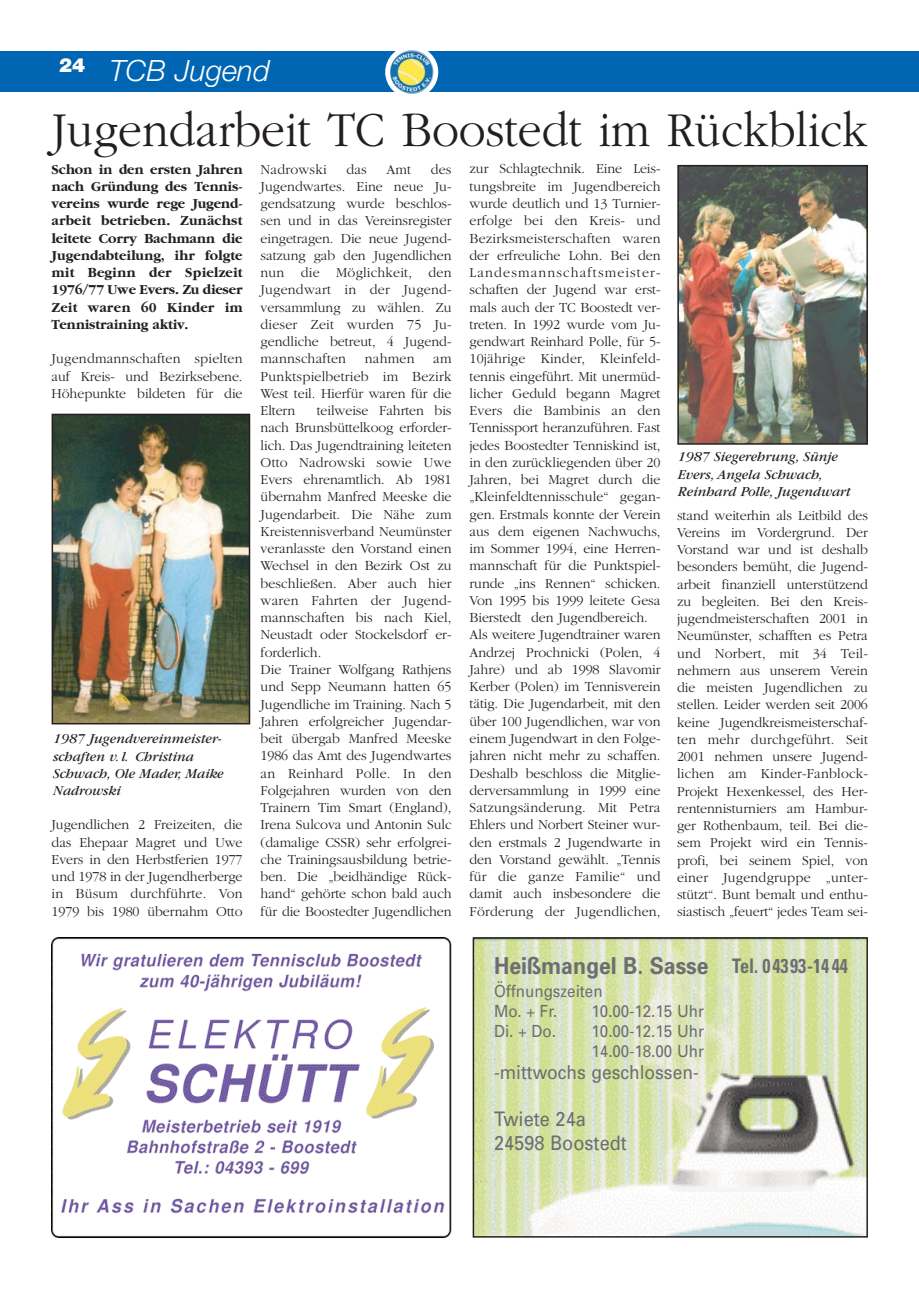
<style>
.page{position:relative;width:919px;height:1289px;background:#fff}
.page>*{position:absolute;margin:0;border:0;box-sizing:border-box;transform-origin:0 0}
.t1{font:300 50.7px "Garamond";color:#231f20;scale:.94 1}
.t2{font:italic 300 29.4px "Helvetica Neue";color:#fff}
.t3{font:700 23.4px "Univers";color:#6d6e70;scale:.91 1}
.t4{font:20.1px/24.2px "Univers";color:#6d6e70;scale:.91 1}
.t5{font:700 condensed 20.1px "Univers";color:#6d6e70;scale:.91 1}
.t6{font:900 19.5px "Helvetica Neue";color:#fff}
.t7{font:19.2px "Univers";color:#6d6e70;scale:.91 1}
.t8{font:16.65px/20.1px "Univers";color:#6d6e70;scale:.91 1}
.t9{font:300 14.25px/17.2px "Garamond";letter-spacing:-.005em;color:#231f20;text-align:justify}
.t10{font:700 14.25px/17.2px "Garamond";letter-spacing:-.005em;color:#231f20;text-align:justify}
.t11{font:italic 14.25px/17.2px "Garamond";color:#231f20}
.t12{font:300 14.25px "Garamond";letter-spacing:.015em;color:#231f20}
</style>
<div class="page">
<div style="left:0;top:52px;width:918px;height:40px;background:#0065b2"></div>
<div style="left:385px;top:46px;width:53px;height:52px;background:#fff;border-radius:50%"></div>
<img style="left:390px;top:50px;width:44px;height:44px">
<img style="left:55px;top:416px;width:192px;height:305px">
<div style="left:52px;top:413px;width:198px;height:311px;border:2px solid #231f20"></div>
<img style="left:52px;top:937px;width:400px;height:300px">
<img style="left:475px;top:940px;width:389px;height:294px">
<div style="left:472px;top:937px;width:395px;height:300px;border:2px solid #231f20"></div>
<img style="left:680px;top:168px;width:184px;height:273px">
<div style="left:677px;top:165px;width:190px;height:279px;border:2px solid #231f20"></div>
<h3 class="t6" style="left:59px;top:58px;width:28px">24</h3>
<h1 class="t1" style="left:52px;top:111px;width:869px">Jugendarbeit TC Boostedt im Rückblick</h1>
<h2 class="t2" style="left:110px;top:60px;width:162px">TCB Jugend</h2>
<p class="t10" style="left:52px;top:161px;width:192px">Schon in den ersten Jahren nach Gründung des Tennis - vereins wurde rege Jugend - arbeit betrieben. Zunächst leitete Corry Bachmann die Jugendabteilung, ihr folgte mit Beginn der Spielzeit 1976/77 Uwe Evers. Zu dieser Zeit waren 60 Kinder im Tennistraining aktiv.</p>
<p class="t9" style="left:52px;top:351px;width:192px">Jugend mann schaften spielten auf Kreis- und Bezirksebene.<br>Höhepunkte bildeten für die</p>
<p class="t11" style="left:53px;top:731px;width:172px">1987 Jugendvereinmeister - schaften v. l. Christina<br>Schwach, Ole Mader, Maike<br>Nadrowski</p>
<p class="t9" style="left:52px;top:817px;width:192px">Jugendlichen 2 Freizeiten, die das Ehepaar Magret und Uwe Evers in den Herbstferien 1977 und 1978 in der Ju gendherberge in Büsum durchführte. Von 1979 bis 1980 übernahm Otto</p>
<p class="t9" style="left:260px;top:161px;width:192px;text-indent:170px">des Jugendwartes. Eine neue Ju - gend satzung wurde beschlos&shy;sen und in das Vereinsregister eingetragen. Die neue Ju gend - satzung gab den Ju gend lichen nun die Möglichkeit, den Jugendwart in der Jugend - versammlung zu wählen. Zu dieser Zeit wurden 75 Ju - gendliche betreut, 4 Ju gend - mannschaften</p>
<p class="t12" style="left:260px;top:163px;width:68px">Nadrowski</p>
<p class="t9" style="left:346px;top:161px;width:22px">das</p>
<p class="t9" style="left:386px;top:161px;width:26px">Amt</p>
<p class="t9" style="left:365px;top:351px;width:51px">nahmen</p>
<p class="t9" style="left:260px;top:351px;width:192px;text-indent:173px">am Punktspielbetrieb im Bezirk West teil. Hierfür waren für die Eltern</p>
<p class="t9" style="left:260px;top:403px;width:192px;text-align:left;text-indent:56px">teilweise Fahrten bis nach Brunsbüttelkoog erforder&shy;lich. Das Jugendtraining leiteten<br>Otto Nadrowski sowie Uwe<br>Evers ehrenamtlich. Ab 1981 übernahm Manfred Meeske die<br>Jugendarbeit. Die Nähe zum<br>Kreistennisverband Neumünster veranlasste den Vorstand einen<br>Wechsel in den Bezirk Ost zu beschließen. Aber auch hier waren Fahrten der Jugend - mannschaften bis nach Kiel,<br>Neustadt oder Stockelsdorf er - forderlich.<br>Die Trainer Wolfgang Rathjens und Sepp Neumann hatten 65<br>Jugendliche im Training. Nach 5<br>Jahren erfolgreicher Jugendar - beit übergab Manfred Meeske<br>1986 das Amt des Jugendwartes an Reinhard Polle. In den<br>Folgejahren wurden von den<br>Trainern Tim Smart (England),<br>Irena Sulcova und Antonin Sulc (damalige CSSR) sehr erfolgrei&shy;che Trainingsausbildung betrie&shy;ben. Die „beidhändige Rück&shy;hand“ gehörte schon bald auch für die Boostedter Jugendlichen</p>
<p class="t9" style="left:469px;top:161px;width:192px;text-align:left">zur Schlagtechnik. Eine Leis - tungs breite im Jugend bereich wurde deutlich und 13 Turnier - erfolge bei den Kreis- und<br>Bezirksmeist er schaf ten wa ren der erfreuliche Lohn. Bei den<br>Lan de s mann schafts meis ter - schaf ten der Jugend war erst&shy;mals auch der TC Boostedt ver&shy;treten. In 1992 wurde vom Ju - gendwart Reinhard Polle, für 5-<br>10jährige Kinder, Klein feld - tennis eingeführt. Mit unermüd&shy;licher Geduld begann Magret<br>Evers die Bambinis an den<br>Tennis sport heranzuführen. Fast jedes Boostedter Tenniskind ist, in den zurückliegenden über 20<br>Jahren, bei Magret durch die „Kleinfeld tennisschule“ gegan&shy;gen. Erstmals konnte der Verein aus dem eigenen Nachwuchs, im Sommer 1994, eine Herren - mann schaft für die Punkt spiel - runde „ins Rennen“ schicken.<br>Von 1995 bis 1999 leitete Gesa<br>Bierstedt den Jugend bereich.<br>Als weitere Jugendtrainer waren<br>Andrzej Prochnicki (Polen, 4<br>Jahre) und ab 1998 Slavomir<br>Kerber (Polen) im Tennisverein tätig. Die Jugendarbeit, mit den über 100 Jugendlichen, war von einem Jugendwart in den Folge - jahren nicht mehr zu schaffen.<br>Deshalb beschloss die Mit glie - der versammlung in 1999 eine<br>Satzungsänderung. Mit Petra<br>Ehlers und Norbert Steiner wur&shy;den erstmals 2 Jugendwarte in den Vorstand gewählt. „Tennis für die ganze Familie“ und damit auch insbesondere die<br>Förderung der Jugend lichen,</p>
<p class="t11" style="left:677px;top:450px;width:174px">1987 Siegerehrung, Sünje<br>Evers, Angela Schwach,<br>Reinhard Polle, Jugendwart</p>
<p class="t9" style="left:677px;top:507px;width:192px">stand weiterhin als Leitbild des Vereins im Vordergrund. Der Vorstand war und ist deshalb besonders bemüht, die Jugend - arbeit finanziell unterstützend zu begleiten. Bei den Kreis - jugend meister schaften 2001 in Neumünster, schafften es Petra und Norbert, mit 34 Teil - nehmern aus unserem Verein die meisten Jugendlichen zu stellen. Leider werden seit 2006 keine Jugendkreismeist erschaf - ten mehr durchgeführt. Seit 2001 nehmen unsere Jugend - lichen am Kinder-Fanblock-Projekt Hexenkessel, des Her - ren tennis turniers am Ham bur - ger Rothen baum, teil. Bei die&shy;sem Projekt wird ein Tennis - profi, bei seinem Spiel, von einer Jugend gruppe „unter&shy;stützt“. Bunt bemalt und enthu&shy;siastisch „feuert“ jedes Team sei-</p>
<h3 class="t3" style="left:494px;top:956px;width:237px">Heißmangel B. Sasse</h3>
<p class="t8" style="left:494px;top:982px;width:121px">Öffnungszeiten<br>Mo. + Fr.</p>
<h3 class="t5" style="left:732px;top:958px;width:128px">Tel. 04393-14 44</h3>
<p class="t8" style="left:591px;top:1002px;width:125px">10.00-12.15 Uhr</p>
<p class="t8" style="left:494px;top:1022px;width:69px">Di. + Do.</p>
<p class="t8" style="left:591px;top:1022px;width:125px">10.00-12.15 Uhr<br>14.00-18.00 Uhr</p>
<h3 class="t7" style="left:494px;top:1065px;width:226px">-mittwochs geschlossen-</h3>
<h3 class="t4" style="left:494px;top:1108px;width:147px">Twiete 24a<br>24598 Boostedt</h3>
</div>
